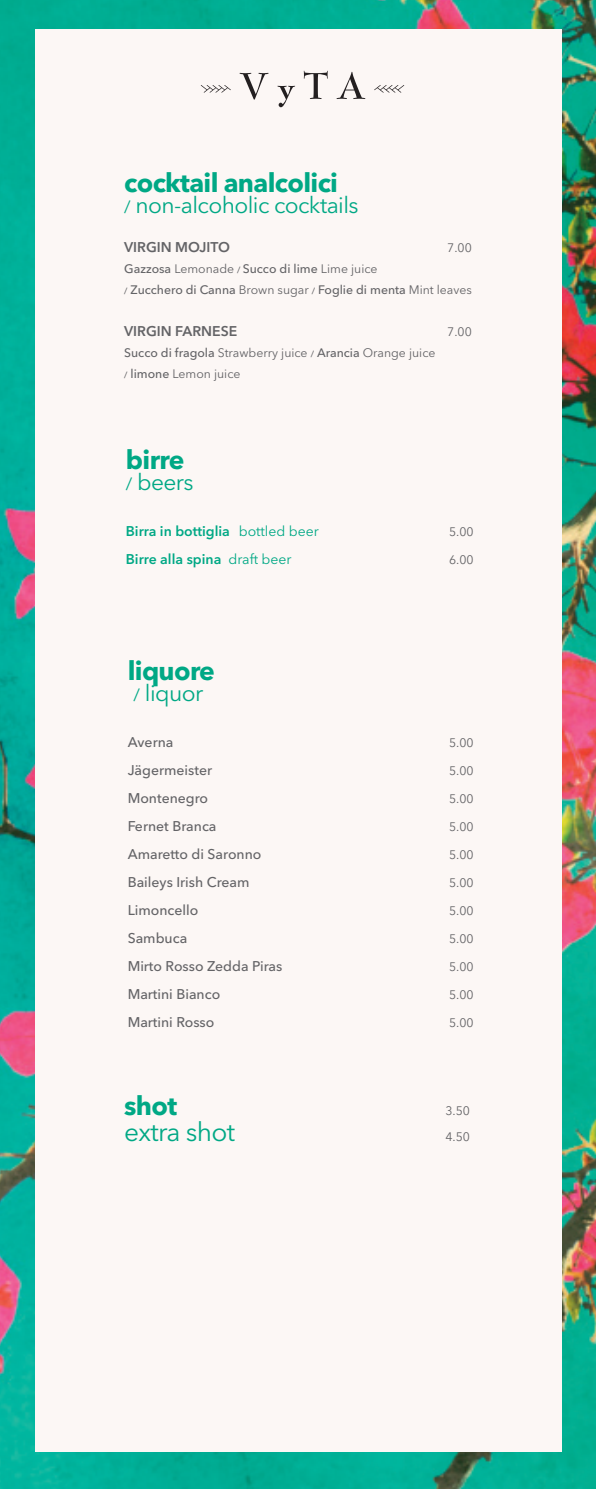
<style>
.page{position:relative;width:596px;height:1489px;background:#fff}
.page>*{position:absolute;margin:0;border:0;box-sizing:border-box;transform-origin:0 0}
.t1{font:700 26.25px "Avenir Next";letter-spacing:-.025em;color:#00a885}
.t2{font:26.25px "Avenir Next";letter-spacing:-.025em;color:#00a885}
.t3{font:22.75px "Avenir Next";letter-spacing:-.025em;color:#00a885}
.t4{font:500 14px "Avenir Next";color:#636366}
.t5{font:600 14px "Avenir Next";color:#00a885}
.t6{font:600 14px "Avenir Next";color:#636366}
.t7{font:12.25px/21px "Avenir Next";color:#636366}
.t8{font:500 12.25px/21px "Avenir Next";color:#636366}
.s1{font-size:17.5px}
.s2{font-weight:400}
.s3{font-size:8.75px}
.s4{font-weight:500}
.s5{font-weight:500;font-size:8.75px}
</style>
<div class="page">
<img style="left:0;top:0;width:595px;height:1488px">
<div style="left:35px;top:29px;width:526px;height:1422px;background:#fcf7f5"></div>
<svg style="left:201px;top:85px;width:30px;height:8px"></svg>
<svg style="left:239px;top:73px;width:29px;height:27px"></svg>
<svg style="left:277px;top:86px;width:18px;height:21px"></svg>
<svg style="left:303px;top:71px;width:24px;height:28px"></svg>
<svg style="left:336px;top:72px;width:29px;height:27px"></svg>
<svg style="left:374px;top:85px;width:30px;height:8px"></svg>
<h1 class="t1" style="left:124px;top:172px;width:215px">cocktail analcolici</h1>
<h2 class="t3" style="left:124px;top:196px;width:236px"><span class="s1">/</span> non-alcoholic cocktails</h2>
<p class="t6" style="left:124px;top:241px;width:107px">VIRGIN MOJITO</p>
<p class="t7" style="left:447px;top:238px;width:26px">7.00</p>
<p class="t8" style="left:124px;top:259px;width:349px">Gazzosa <span class="s2">Lemonade</span> <span class="s3">/</span> Succo di lime <span class="s2">Lime juice<br></span><span class="s3">/</span> Zucchero di Canna <span class="s2">Brown sugar</span> <span class="s3">/</span> Foglie di menta <span class="s2">Mint leaves</span></p>
<p class="t6" style="left:124px;top:325px;width:115px">VIRGIN FARNESE</p>
<p class="t7" style="left:447px;top:322px;width:26px">7.00</p>
<p class="t7" style="left:124px;top:343px;width:312px"><span class="s4">Succo di fragola</span> Strawberry juice <span class="s5">/</span> <span class="s4">Arancia</span> Orange juice <span class="s5">/</span> <span class="s4">limone</span> Lemon juice</p>
<h1 class="t1" style="left:126px;top:449px;width:60px">birre</h1>
<h2 class="t3" style="left:126px;top:473px;width:69px"><span class="s1">/</span> beers</h2>
<p class="t5" style="left:126px;top:525px;width:194px">Birra in bottiglia <span class="s2">bottled beer</span></p>
<p class="t7" style="left:449px;top:522px;width:26px">5.00</p>
<p class="t5" style="left:126px;top:553px;width:167px">Birre alla spina <span class="s2">draft beer</span></p>
<p class="t7" style="left:449px;top:550px;width:26px">6.00</p>
<h1 class="t1" style="left:128px;top:660px;width:89px">liquore</h1>
<h2 class="t3" style="left:133px;top:684px;width:71px"><span class="s1">/</span> liquor</h2>
<p class="t4" style="left:128px;top:736px;width:47px">Averna</p>
<p class="t7" style="left:449px;top:733px;width:26px">5.00</p>
<p class="t4" style="left:128px;top:764px;width:86px">Jägermeister</p>
<p class="t7" style="left:449px;top:761px;width:26px">5.00</p>
<p class="t4" style="left:128px;top:792px;width:82px">Montenegro</p>
<p class="t7" style="left:449px;top:789px;width:26px">5.00</p>
<p class="t4" style="left:128px;top:820px;width:90px">Fernet Branca</p>
<p class="t7" style="left:449px;top:817px;width:26px">5.00</p>
<p class="t4" style="left:128px;top:848px;width:135px">Amaretto di Saronno</p>
<p class="t7" style="left:449px;top:845px;width:26px">5.00</p>
<p class="t4" style="left:128px;top:876px;width:123px">Baileys Irish Cream</p>
<p class="t7" style="left:449px;top:873px;width:26px">5.00</p>
<p class="t4" style="left:128px;top:904px;width:72px">Limoncello</p>
<p class="t7" style="left:449px;top:901px;width:26px">5.00</p>
<p class="t4" style="left:128px;top:932px;width:61px">Sambuca</p>
<p class="t7" style="left:449px;top:929px;width:26px">5.00</p>
<p class="t4" style="left:128px;top:960px;width:156px">Mirto Rosso Zedda Piras</p>
<p class="t7" style="left:449px;top:957px;width:26px">5.00</p>
<p class="t4" style="left:128px;top:988px;width:94px">Martini Bianco</p>
<p class="t7" style="left:449px;top:985px;width:26px">5.00</p>
<p class="t4" style="left:128px;top:1016px;width:88px">Martini Rosso</p>
<p class="t7" style="left:449px;top:1013px;width:26px">5.00</p>
<h1 class="t1" style="left:124px;top:1095px;width:54px">shot</h1>
<p class="t7" style="left:445px;top:1101px;width:26px">3.50</p>
<h1 class="t2" style="left:124px;top:1121px;width:113px">extra shot</h1>
<p class="t7" style="left:445px;top:1127px;width:26px">4.50</p>
</div>
